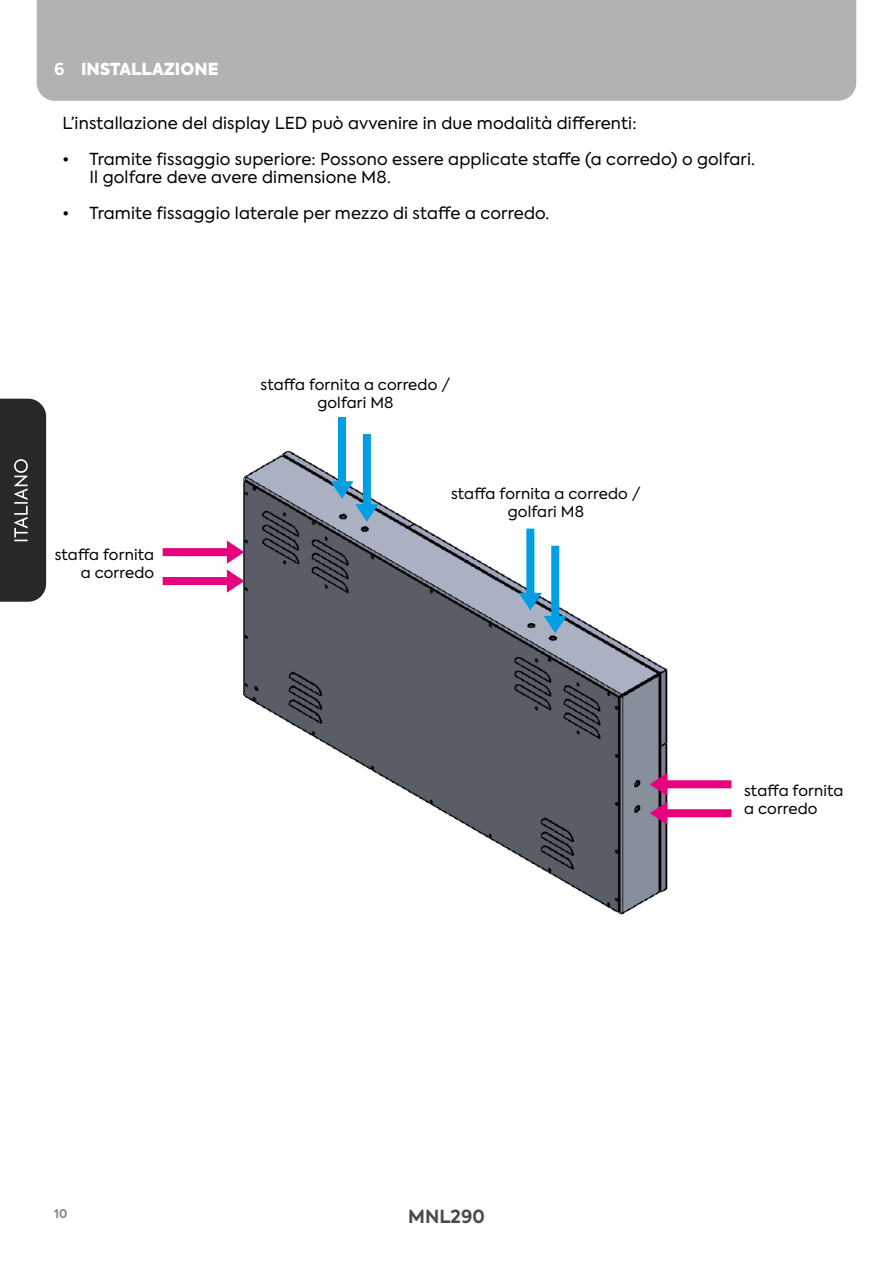
<style>
.page{position:relative;width:893px;height:1263px;background:#fff}
.page>*{position:absolute;margin:0;border:0;box-sizing:border-box;transform-origin:0 0}
.t1{font:700 18px "Axiforma";color:#4d4948}
.t2{font:16.5px/18px "Axiforma";letter-spacing:.01em;color:#000}
.t3{font:900 16.5px "Axiforma";color:#fff}
.t4{font:15px/18px "Axiforma";letter-spacing:.01em;color:#000;text-align:center}
.t5{font:700 12px "Axiforma";color:#8a8989}
.s1{font-weight:700}
</style>
<div class="page">
<svg style="left:0;top:399px;width:46px;height:203px;background:#343230"></svg>
<div style="left:37px;top:0;width:819px;height:101px;background:#b3b2b2"></div>
<img style="left:243px;top:450px;width:425px;height:465px">
<svg style="left:650px;top:773px;width:81px;height:52px"></svg>
<svg style="left:163px;top:540px;width:81px;height:53px"></svg>
<svg style="left:330px;top:417px;width:237px;height:216px"></svg>
<p class="t3" style="left:54px;top:57px;width:166px"><span class="s1">6</span> INSTALLAZIONE</p>
<p class="t2" style="left:62px;top:115px;width:576px">L’installazione del display LED può avvenire in due modalità differenti:</p>
<p class="t2" style="left:89px;top:151px;width:667px;text-indent:-27px">• Tramite fissaggio superiore: Possono essere applicate staffe (a corredo) o golfari.<br>Il golfare deve avere dimensione M8.</p>
<p class="t2" style="left:62px;top:205px;width:488px">• Tramite fissaggio laterale per mezzo di staffe a corredo.</p>
<p class="t4" style="left:261px;top:375px;width:191px">staffa fornita a corredo / golfari M8</p>
<p class="t4" style="left:55px;top:545px;width:101px;text-align:right">staffa fornita a corredo</p>
<p class="t4" style="left:451px;top:484px;width:191px">staffa fornita a corredo / golfari M8</p>
<p class="t4" style="left:744px;top:781px;width:101px;text-align:left">staffa fornita a corredo</p>
<p class="t5" style="left:54px;top:1206px;width:15px">10</p>
<p class="t1" style="left:408px;top:1204px;width:78px">MNL290</p>
</div>
